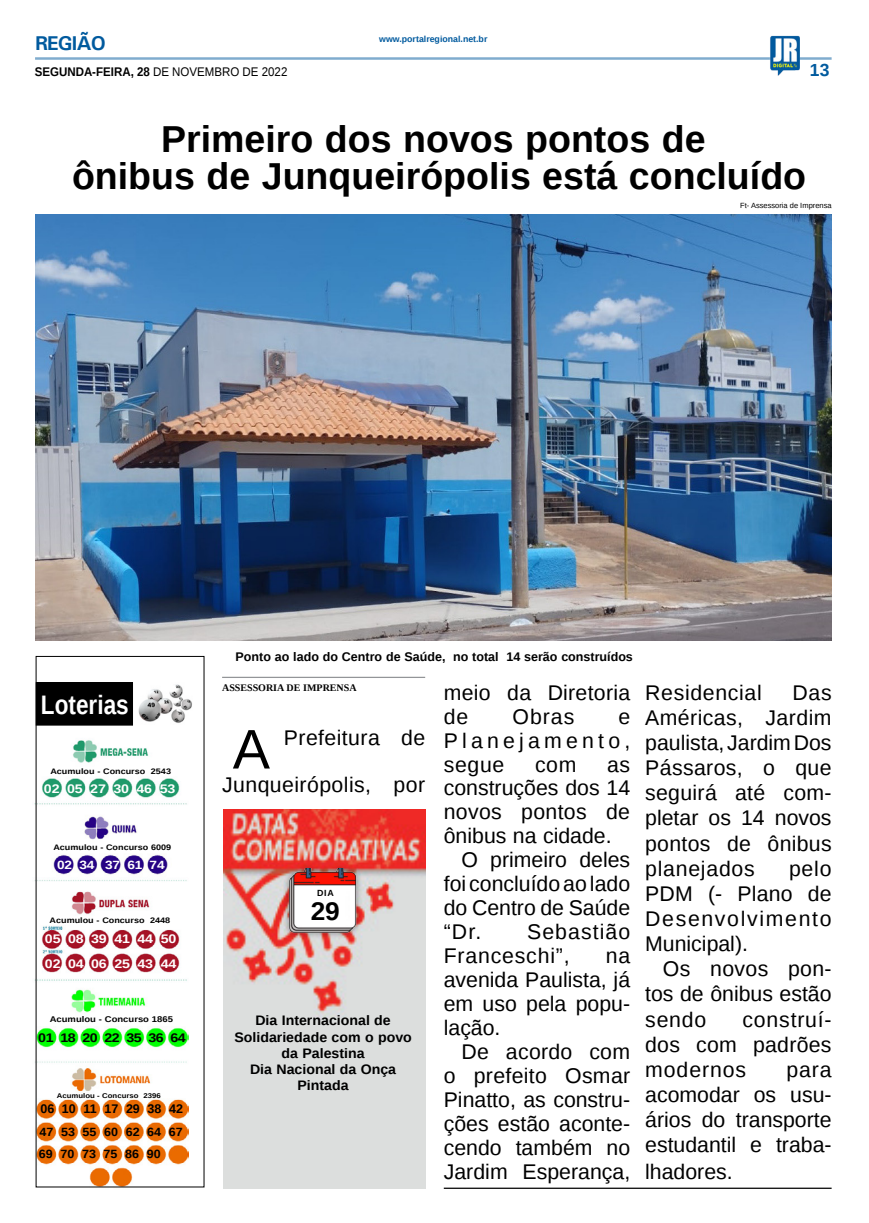
<style>
.page{position:relative;width:869px;height:1223px;background:#fff}
.page>*{position:absolute;margin:0;border:0;box-sizing:border-box;transform-origin:0 0}
.MATÉRIA{font:55.75px "Liberation Sans";color:#000}
.TÍTULO{font:700 37.5px "Liberation Sans";color:#000}
.TÍTULO-2{font:700 26.75px "Liberation Sans";color:#fff;scale:.84 1}
.LEGENDA{font:700 25.5px "Liberation Sans";color:#000}
.MATÉRIA-2{font:21.25px/24px "Liberation Sans";color:#000;text-align:justify}
.MATÉRIA-3{font:21.25px "Liberation Sans";letter-spacing:.02em;color:#000}
.MATÉRIA-4{font:21.25px/24px "Liberation Sans";letter-spacing:.04em;color:#000}
.MATÉRIA-5{font:21.25px "Liberation Sans";letter-spacing:.03em;color:#000}
.TITULO_PG{font:700 20px "Univers";letter-spacing:-.04em;color:#005a9e}
.TÍTULO-3{font:700 17.5px "Liberation Sans";color:#005a9e}
.LEGENDA-2{font:700 13.75px/16.2px "Liberation Sans";color:#000;text-align:center}
.LEGENDA-3{font:700 12.5px "Liberation Sans";color:#000}
.DATA_PG{font:700 12.5px "Liberation Sans";color:#000;scale:.92 1}
.MATÉRIA-6{font:700 12.5px "Liberation Sans";color:#000}
.t1{font:700 12.38px "Liberation Sans";letter-spacing:-.01em;color:#fff;scale:1.14 1}
.t2{font:700 12.38px "Liberation Sans";letter-spacing:-.03em;color:#000;scale:1.14 1}
.MATÉRIA-7{font:700 11.88px "Liberation Sans";color:#000;scale:1.05 1}
.t3{font:700 11.88px "Liberation Sans";letter-spacing:-.01em;color:#fff;scale:1.14 1}
.CRÉDITO_NOME{font:700 10px "Liberation Serif";color:#000}
.CRÉDITO_FOTO{font:700 8.88px "Liberation Sans";color:#000}
.DATA_PG-2{font:700 8.75px "Liberation Sans";color:#005a9e}
.TÍTULO-4{font:700 8.25px "Liberation Sans";color:#000;scale:1.14 1}
.TÍTULO-5{font:700 7.88px "Liberation Sans";color:#000;scale:1.14 1}
.CRÉDITO_FOTO-2{font:7.5px "Liberation Sans";color:#000}
.TÍTULO-6{font:700 6.88px "Liberation Sans";color:#000;scale:1.14 1}
.s1{font-weight:400}
</style>
<div class="page">
<hr style="left:35px;top:57px;width:796px;height:3px;background:#005a9e">
<img style="left:769px;top:36px;width:30px;height:40px">
<img style="left:34px;top:733px;width:155px;height:455px">
<img style="left:138px;top:684px;width:54px;height:39px">
<div style="left:36px;top:682px;width:96px;height:43px;background:#000"></div>
<img style="left:223px;top:809px;width:202px;height:379px">
<div style="left:282px;top:862px;width:80px;height:76px;background:#000;opacity:.42"></div>
<img style="left:288px;top:869px;width:69px;height:67px">
<hr style="left:443px;top:1187px;width:388px;height:1px;background:#000">
<img style="left:35px;top:214px;width:796px;height:426px">
<hr style="left:222px;top:676px;width:203px;height:2px;background:#939598">
<p class="TITULO_PG" style="left:35px;top:31px;width:72px">REGIÃO</p>
<p class="DATA_PG" style="left:35px;top:63px;width:276px">SEGUNDA-FEIRA, 28 <span class="s1">DE NOVEMBRO DE 2022</span></p>
<p class="TÍTULO-3" style="left:809px;top:58px;width:21px">13</p>
<p class="DATA_PG-2" style="left:379px;top:33px;width:110px">www.portalregional.net.br</p>
<p class="TÍTULO" style="left:161px;top:113px;width:545px">Primeiro dos novos pontos de</p>
<p class="TÍTULO" style="left:72px;top:150px;width:735px">ônibus de Junqueirópolis está concluído</p>
<p class="CRÉDITO_FOTO-2" style="left:739px;top:201px;width:93px">Ft- Assessoria de Imprensa</p>
<p class="TÍTULO-2" style="left:41px;top:686px;width:106px">Loterias</p>
<p class="TÍTULO-5" style="left:50px;top:765px;width:107px">Acumulou - Concurso 2543</p>
<p class="t1" style="left:44px;top:779px;width:117px">02 05 27 30 46 53</p>
<p class="TÍTULO-5" style="left:53px;top:842px;width:105px">Acumulou - Concurso 6009</p>
<p class="t3" style="left:57px;top:856px;width:96px">02 34 37 61 74</p>
<p class="TÍTULO-5" style="left:50px;top:914px;width:107px">Acumulou - Concurso 2448</p>
<p class="t1" style="left:45px;top:930px;width:117px">05 08 39 41 44 50</p>
<p class="t1" style="left:45px;top:954px;width:117px">02 04 06 25 43 44</p>
<p class="TÍTULO-4" style="left:50px;top:1013px;width:110px">Acumulou - Concurso 1865</p>
<p class="t2" style="left:38px;top:1029px;width:131px">01 18 20 22 35 36 64</p>
<p class="TÍTULO-6" style="left:57px;top:1090px;width:93px">Acumulou - Concurso 2396</p>
<p class="MATÉRIA-6" style="left:40px;top:1100px;width:144px">06 10 11 17 29 38 42</p>
<p class="MATÉRIA-7" style="left:39px;top:1123px;width:138px">47 53 55 60 62 64 67</p>
<p class="MATÉRIA-7" style="left:39px;top:1145px;width:117px">69 70 73 75 86 90</p>
<p class="LEGENDA-3" style="left:235px;top:648px;width:398px">Ponto ao lado do Centro de Saúde, no total 14 serão construídos</p>
<p class="CRÉDITO_NOME" style="left:222px;top:681px;width:136px">ASSESSORIA DE IMPRENSA</p>
<p class="MATÉRIA" style="left:233px;top:717px;width:39px">A</p>
<p class="MATÉRIA-3" style="left:284px;top:725px;width:143px">Prefeitura de</p>
<p class="MATÉRIA-3" style="left:222px;top:773px;width:204px">Junqueirópolis, por</p>
<p class="CRÉDITO_FOTO" style="left:317px;top:887px;width:18px">DIA</p>
<p class="LEGENDA" style="left:310px;top:893px;width:31px">29</p>
<p class="LEGENDA-2" style="left:234px;top:1012px;width:179px">Dia Internacional de<br>Solidariedade com o povo da Palestina</p>
<p class="LEGENDA-2" style="left:250px;top:1060px;width:147px">Dia Nacional da Onça<br>Pintada</p>
<p class="MATÉRIA-2" style="left:443px;top:681px;width:188px">meio da Diretoria de</p>
<p class="MATÉRIA-2" style="left:512px;top:705px;width:63px">Obras</p>
<p class="MATÉRIA-2" style="left:443px;top:705px;width:188px;text-indent:174px">e Planejamento, segue</p>
<p class="MATÉRIA-2" style="left:443px;top:753px;width:188px;text-indent:163px">as construções dos 14 novos pontos de ônibus na cidade.</p>
<p class="MATÉRIA-2" style="left:443px;top:848px;width:188px;text-indent:18px">O primeiro deles foi concluído ao lado do Centro de Saúde “Dr.</p>
<p class="MATÉRIA-2" style="left:534px;top:753px;width:43px">com</p>
<p class="MATÉRIA-4" style="left:443px;top:920px;width:188px;text-indent:83px">Sebastião<br>Franceschi”,</p>
<p class="MATÉRIA-2" style="left:443px;top:944px;width:188px;text-indent:162px">na avenida Paulista, já em uso pela popu&shy;lação.</p>
<p class="MATÉRIA-2" style="left:443px;top:1040px;width:188px;text-indent:18px">De acordo com o prefeito Osmar Pinatto, as constru&shy;ções estão aconte&shy;cendo também no Jardim Esperança,</p>
<p class="MATÉRIA-5" style="left:645px;top:680px;width:118px">Residencial</p>
<p class="MATÉRIA-2" style="left:645px;top:680px;width:188px;line-height:25.1px;text-indent:147px">Das Américas, Jardim paulista, Jardim Dos Pássaros, o que seguirá até com&shy;pletar os 14 novos pontos de ônibus planejados</p>
<p class="MATÉRIA-2" style="left:645px;top:856px;width:188px;line-height:25.1px;text-indent:144px">pelo PDM (- Plano de Desenvolvimento Municipal).</p>
<p class="MATÉRIA-2" style="left:645px;top:957px;width:188px;line-height:25.1px;text-indent:18px">Os novos pon&shy;tos de ônibus estão sendo</p>
<p class="MATÉRIA-2" style="left:645px;top:1007px;width:188px;line-height:25.1px;text-indent:97px">construí&shy;dos com padrões modernos</p>
<p class="MATÉRIA-2" style="left:645px;top:1057px;width:188px;line-height:25.5px;text-indent:141px">para acomodar os usu&shy;ários do transporte estudantil e traba&shy;lhadores.</p>
</div>
